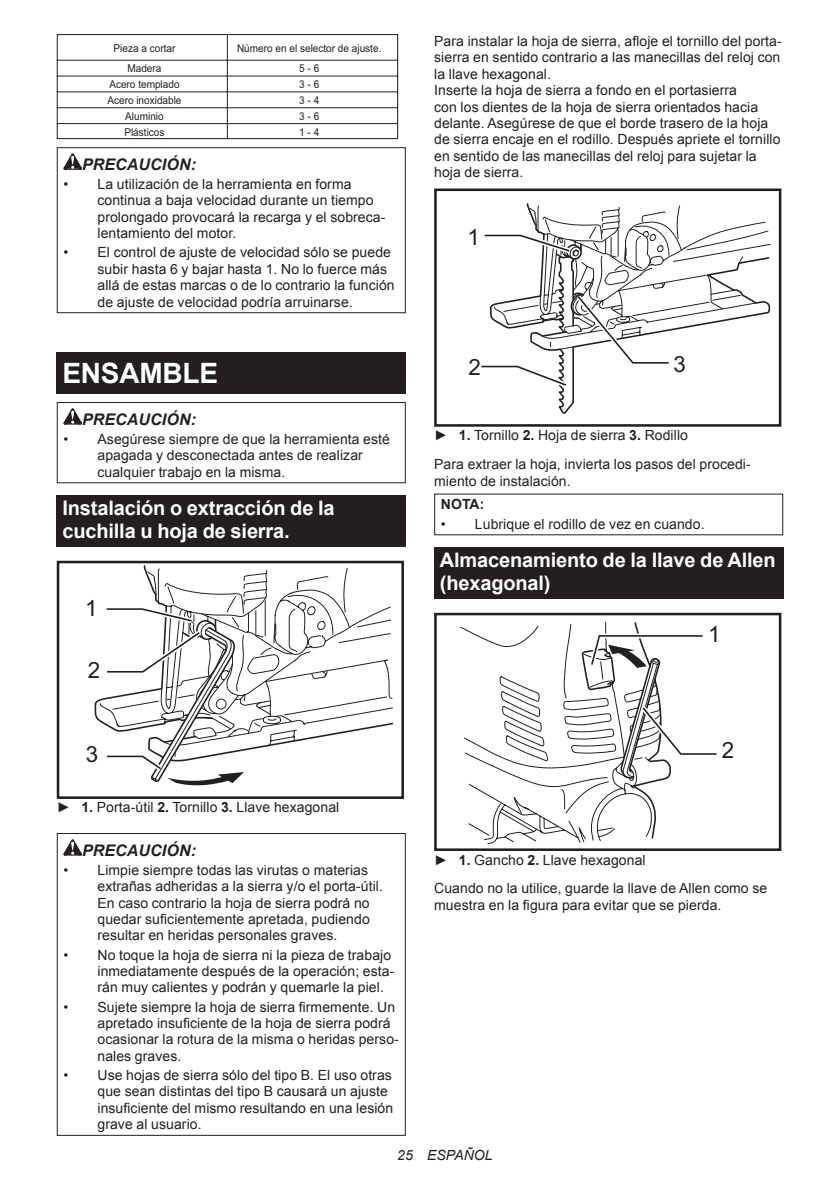
<style>
.page{position:relative;width:840px;height:1191px;background:#fff}
.page>*{position:absolute;margin:0;border:0;box-sizing:border-box;transform-origin:0 0}
.t1{font:700 28px "Arial";letter-spacing:-.01em;color:#fff}
.t2{font:22.4px "Arial";color:#231f20}
.t3{font:700 20px/23.4px "Arial";letter-spacing:-.01em;color:#fff}
.t4{font:italic 700 16px "Arial";letter-spacing:.005em;color:#231f20}
.t5{font:14px/16.4px "Arial";letter-spacing:.005em;color:#231f20}
.t6{font:italic 14px "Arial";letter-spacing:.005em;color:#231f20}
.t7{font:700 14px "Arial";color:#231f20}
.t8{font:10.8px "Arial";color:#231f20;scale:.93 1}
.s1{font-weight:700}
</style>
<div class="page">
<hr style="left:57px;top:60px;width:340px;height:1px;background:#231f20">
<hr style="left:57px;top:76px;width:340px;height:1px;background:#231f20">
<hr style="left:57px;top:92px;width:340px;height:1px;background:#231f20">
<hr style="left:57px;top:107px;width:340px;height:1px;background:#231f20">
<hr style="left:57px;top:123px;width:340px;height:1px;background:#231f20">
<div style="left:57px;top:34px;width:341px;height:105px;border:1px solid #231f20"></div>
<hr style="left:227px;top:35px;width:1px;height:104px;background:#231f20">
<svg style="left:63px;top:153px;width:19px;height:17px"></svg>
<div style="left:57px;top:147px;width:348px;height:166px;border:1px solid #231f20"></div>
<div style="left:57px;top:353px;width:348px;height:41px;background:#231f20"></div>
<svg style="left:63px;top:408px;width:19px;height:16px"></svg>
<div style="left:57px;top:402px;width:348px;height:81px;border:1px solid #231f20"></div>
<div style="left:57px;top:494px;width:348px;height:52px;background:#231f20"></div>
<div style="left:57px;top:561px;width:347px;height:238px;border:3px solid #231f20"></div>
<svg style="left:93px;top:564px;width:301px;height:161px"></svg>
<svg style="left:102px;top:589px;width:289px;height:197px"></svg>
<svg style="left:63px;top:839px;width:19px;height:16px"></svg>
<div style="left:57px;top:833px;width:348px;height:302px;border:1px solid #231f20"></div>
<div style="left:434px;top:188px;width:347px;height:239px;border:3px solid #231f20"></div>
<svg style="left:481px;top:203px;width:289px;height:211px"></svg>
<div style="left:434px;top:546px;width:348px;height:52px;background:#231f20"></div>
<div style="left:434px;top:613px;width:347px;height:238px;border:3px solid #231f20"></div>
<svg style="left:460px;top:623px;width:141px;height:221px"></svg>
<svg style="left:580px;top:621px;width:137px;height:218px"></svg>
<p class="t8" style="left:113px;top:41px;width:68px">Pieza a cortar</p>
<p class="t8" style="left:237px;top:41px;width:157px">Número en el selector de ajuste.</p>
<p class="t8" style="left:127px;top:61px;width:38px">Madera</p>
<p class="t8" style="left:299px;top:61px;width:23px">5 - 6</p>
<p class="t8" style="left:109px;top:77px;width:77px">Acero templado</p>
<p class="t8" style="left:299px;top:77px;width:23px">3 - 6</p>
<p class="t8" style="left:107px;top:93px;width:81px">Acero inoxidable</p>
<p class="t8" style="left:299px;top:93px;width:23px">3 - 4</p>
<p class="t8" style="left:125px;top:109px;width:43px">Aluminio</p>
<p class="t8" style="left:299px;top:109px;width:23px">3 - 6</p>
<p class="t8" style="left:124px;top:125px;width:45px">Plásticos</p>
<p class="t8" style="left:299px;top:125px;width:23px">1 - 4</p>
<p class="t4" style="left:82px;top:153px;width:115px">PRECAUCIÓN:</p>
<p class="t5" style="left:97px;top:176px;width:289px;text-indent:-34px">• La utilización de la herramienta en forma continua a baja velocidad durante un tiempo prolongado provocará la recarga y el sobreca&shy;lentamiento del motor.</p>
<p class="t5" style="left:97px;top:244px;width:298px;text-indent:-34px">• El control de ajuste de velocidad sólo se puede subir hasta 6 y bajar hasta 1. No lo fuerce más allá de estas marcas o de lo contrario la función de ajuste de velocidad podría arruinarse.</p>
<h1 class="t1" style="left:62px;top:354px;width:157px">ENSAMBLE</h1>
<p class="t4" style="left:82px;top:408px;width:115px">PRECAUCIÓN:</p>
<p class="t5" style="left:97px;top:431px;width:294px;text-indent:-34px">• Asegúrese siempre de que la herramienta esté apagada y desconectada antes de realizar cualquier trabajo en la misma.</p>
<h3 class="t3" style="left:62px;top:496px;width:273px">Instalación o extracción de la cuchilla u hoja de sierra.</h3>
<h2 class="t2" style="left:85px;top:593px;width:14px">1</h2>
<h2 class="t2" style="left:88px;top:655px;width:14px">2</h2>
<h2 class="t2" style="left:86px;top:739px;width:14px">3</h2>
<p class="t5" style="left:57px;top:799px;width:284px">► <span class="s1">1.</span> Porta-útil <span class="s1">2.</span> Tornillo <span class="s1">3.</span> Llave hexagonal</p>
<p class="t4" style="left:82px;top:839px;width:115px">PRECAUCIÓN:</p>
<p class="t5" style="left:97px;top:862px;width:287px;text-indent:-34px">• Limpie siempre todas las virutas o materias extrañas adheridas a la sierra y/o el porta-útil.<br>En caso contrario la hoja de sierra podrá no quedar suficientemente apretada, pudiendo resultar en heridas personales graves.</p>
<p class="t5" style="left:97px;top:946px;width:298px;text-indent:-34px">• No toque la hoja de sierra ni la pieza de trabajo inmediatamente después de la operación; esta&shy;rán muy calientes y podrán y quemarle la piel.</p>
<p class="t5" style="left:97px;top:998px;width:303px;text-indent:-34px">• Sujete siempre la hoja de sierra firmemente. Un apretado insuficiente de la hoja de sierra podrá ocasionar la rotura de la misma o heridas perso&shy;nales graves.</p>
<p class="t5" style="left:97px;top:1067px;width:297px;text-indent:-34px">• Use hojas de sierra sólo del tipo B. El uso otras que sean distintas del tipo B causará un ajuste insuficiente del mismo resultando en una lesión grave al usuario.</p>
<p class="t5" style="left:434px;top:33px;width:349px">Para instalar la hoja de sierra, afloje el tornillo del porta&shy;sierra en sentido contrario a las manecillas del reloj con la llave hexagonal.<br>Inserte la hoja de sierra a fondo en el portasierra<br>con los dientes de la hoja de sierra orientados hacia delante. Asegúrese de que el borde trasero de la hoja de sierra encaje en el rodillo. Después apriete el tornillo en sentido de las manecillas del reloj para sujetar la hoja de sierra.</p>
<h2 class="t2" style="left:467px;top:223px;width:14px">1</h2>
<h2 class="t2" style="left:468px;top:353px;width:14px">2</h2>
<h2 class="t2" style="left:673px;top:349px;width:14px">3</h2>
<p class="t5" style="left:434px;top:421px;width:318px;line-height:28.8px">► <span class="s1">1.</span> Tornillo <span class="s1">2.</span> Hoja de sierra <span class="s1">3.</span> Rodillo<br>Para extraer la hoja, invierta los pasos del procedi-</p>
<p class="t5" style="left:434px;top:472px;width:138px">miento de instalación.</p>
<p class="t7" style="left:440px;top:495px;width:45px">NOTA:</p>
<p class="t5" style="left:440px;top:515px;width:265px">• Lubrique el rodillo de vez en cuando.</p>
<h3 class="t3" style="left:439px;top:548px;width:337px">Almacenamiento de la llave de Allen (hexagonal)</h3>
<h2 class="t2" style="left:707px;top:619px;width:14px">1</h2>
<h2 class="t2" style="left:721px;top:735px;width:14px">2</h2>
<p class="t5" style="left:434px;top:845px;width:334px;line-height:28.8px">► <span class="s1">1.</span> Gancho <span class="s1">2.</span> Llave hexagonal<br>Cuando no la utilice, guarde la llave de Allen como se</p>
<p class="t5" style="left:434px;top:896px;width:288px">muestra en la figura para evitar que se pierda.</p>
<p class="t6" style="left:397px;top:1146px;width:97px">25 ESPAÑOL</p>
</div>
